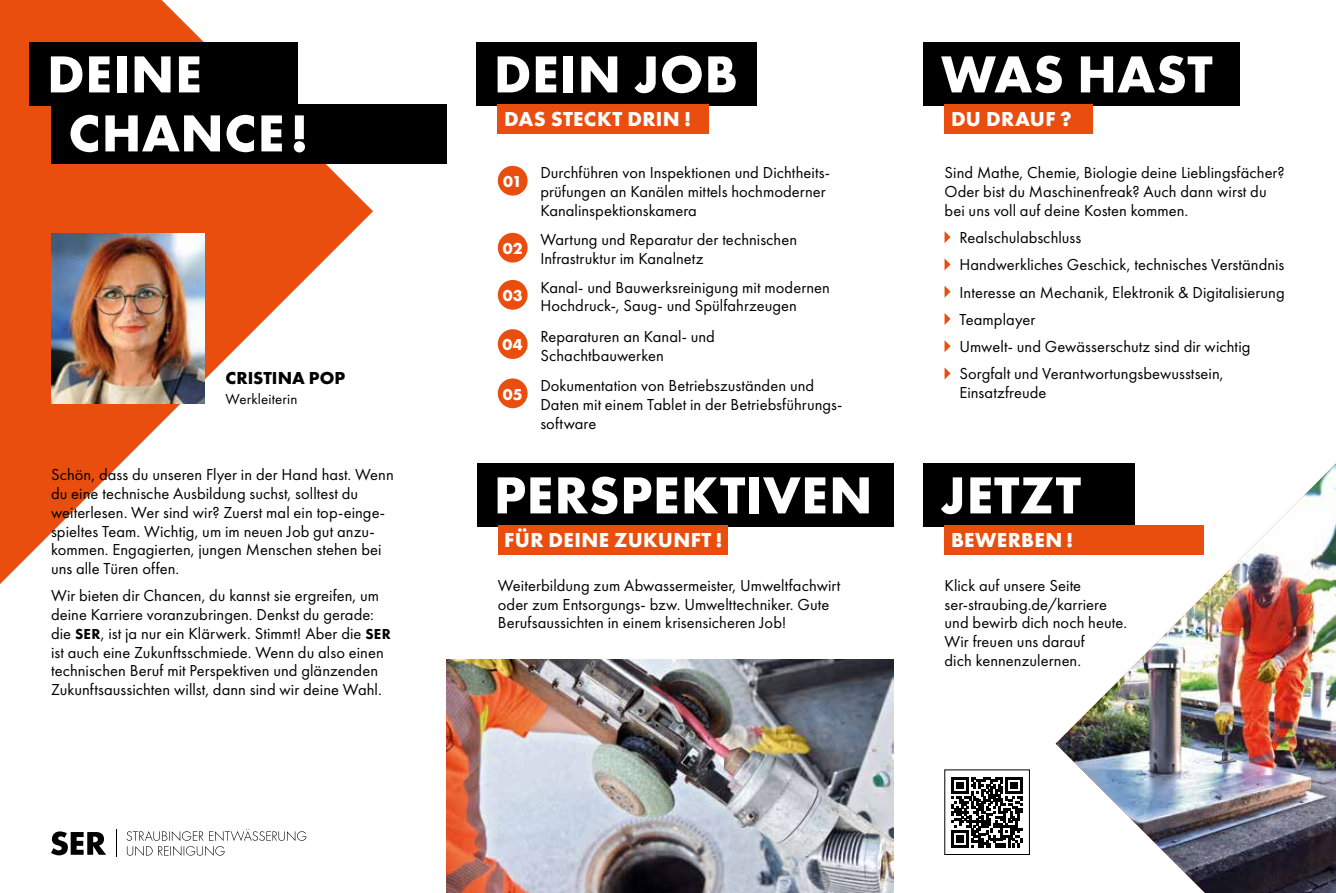
<style>
.page{position:relative;width:1336px;height:893px;background:#fff}
.page>*{position:absolute;margin:0;border:0;box-sizing:border-box;transform-origin:0 0}
.t1{font:700 54px "Futura PT";letter-spacing:.01em;color:#fff}
.t2{font:700 21px "Futura PT";letter-spacing:.02em;color:#fff}
.t3{font:700 18px "Futura PT";color:#000}
.t4{font:16.5px/18.8px "Futura PT";letter-spacing:.005em;color:#000}
.t5{font:700 16.5px "Futura PT";letter-spacing:.01em;color:#fff}
.t6{font:15px "Futura PT";letter-spacing:.01em;color:#000}
.s1{font-weight:800;font-size:15px}
</style>
<div class="page">
<svg style="left:0;top:0;width:373px;height:584px"></svg>
<svg style="left:944px;top:231px;width:6px;height:12px"></svg>
<svg style="left:944px;top:258px;width:6px;height:12px"></svg>
<svg style="left:944px;top:286px;width:6px;height:12px"></svg>
<svg style="left:944px;top:313px;width:6px;height:12px"></svg>
<svg style="left:944px;top:340px;width:6px;height:12px"></svg>
<svg style="left:944px;top:367px;width:6px;height:12px"></svg>
<div style="left:30px;top:43px;width:268px;height:63px;background:#000"></div>
<div style="left:476px;top:43px;width:281px;height:63px;background:#000"></div>
<div style="left:923px;top:43px;width:316px;height:63px;background:#000"></div>
<div style="left:476px;top:463px;width:417px;height:64px;background:#000"></div>
<div style="left:51px;top:104px;width:395px;height:60px;background:#000"></div>
<img style="left:51px;top:234px;width:153px;height:170px">
<svg style="left:126px;top:829px;width:180px;height:27px"></svg>
<svg style="left:51px;top:831px;width:55px;height:24px"></svg>
<svg style="left:116px;top:830px;width:1px;height:27px"></svg>
<div style="left:497px;top:104px;width:211px;height:30px;background:#e94e0f"></div>
<div style="left:944px;top:104px;width:148px;height:30px;background:#e94e0f"></div>
<div style="left:497px;top:525px;width:230px;height:30px;background:#e94e0f"></div>
<div style="left:497px;top:166px;width:30px;height:30px;background:#e94e0f;border-radius:50%"></div>
<div style="left:497px;top:233px;width:30px;height:30px;background:#e94e0f;border-radius:50%"></div>
<div style="left:497px;top:280px;width:30px;height:30px;background:#e94e0f;border-radius:50%"></div>
<div style="left:497px;top:329px;width:30px;height:30px;background:#e94e0f;border-radius:50%"></div>
<div style="left:497px;top:378px;width:30px;height:30px;background:#e94e0f;border-radius:50%"></div>
<img style="left:446px;top:659px;width:447px;height:234px">
<img style="left:1055px;top:463px;width:280px;height:430px">
<div style="left:923px;top:463px;width:211px;height:64px;background:#000"></div>
<div style="left:944px;top:525px;width:259px;height:30px;background:#e94e0f"></div>
<svg style="left:951px;top:777px;width:71px;height:70px"></svg>
<h1 class="t1" style="left:47px;top:40px;width:156px">DEINE</h1>
<h1 class="t1" style="left:493px;top:40px;width:245px">DEIN JOB</h1>
<h1 class="t1" style="left:941px;top:40px;width:273px">WAS HAST</h1>
<h1 class="t1" style="left:68px;top:99px;width:242px">CHANCE!</h1>
<p class="t3" style="left:225px;top:366px;width:121px">CRISTINA POP</p>
<p class="t6" style="left:225px;top:390px;width:73px">Werkleiterin</p>
<p class="t2" style="left:504px;top:106px;width:188px">DAS STECKT DRIN !</p>
<p class="t2" style="left:950px;top:106px;width:122px">DU DRAUF ?</p>
<p class="t5" style="left:503px;top:171px;width:20px">01</p>
<p class="t5" style="left:502px;top:238px;width:21px">02</p>
<p class="t5" style="left:502px;top:285px;width:21px">03</p>
<p class="t5" style="left:502px;top:334px;width:22px">04</p>
<p class="t5" style="left:502px;top:383px;width:21px">05</p>
<p class="t4" style="left:540px;top:163px;width:291px">Durchführen von Inspektionen und Dichtheits&shy;prüfungen an Kanälen mittels hochmoderner<br>Kanalinspektionskamera</p>
<p class="t4" style="left:944px;top:163px;width:341px">Sind Mathe, Chemie, Biologie deine Lieblingsfächer?<br>Oder bist du Maschinenfreak? Auch dann wirst du bei uns voll auf deine Kosten kommen.</p>
<p class="t4" style="left:959px;top:224px;width:327px;line-height:27.3px">Realschulabschluss<br>Handwerkliches Geschick, technisches Verständnis Interesse an Mechanik, Elektronik &amp; Digitalisierung Teamplayer<br>Umwelt- und Gewässerschutz sind dir wichtig Sorgfalt und Verantwortungsbewusstsein,</p>
<p class="t4" style="left:959px;top:383px;width:89px">Einsatzfreude</p>
<p class="t4" style="left:540px;top:230px;width:258px">Wartung und Reparatur der technischen<br>Infrastruktur im Kanalnetz</p>
<p class="t4" style="left:540px;top:278px;width:291px">Kanal- und Bauwerksreinigung mit modernen<br>Hochdruck-, Saug- und Spülfahrzeugen</p>
<p class="t4" style="left:540px;top:327px;width:176px">Reparaturen an Kanal- und<br>Schachtbauwerken</p>
<p class="t4" style="left:540px;top:376px;width:302px">Dokumentation von Betriebszuständen und<br>Daten mit einem Tablet in der Betriebsführungs&shy;software</p>
<p class="t4" style="left:51px;top:465px;width:344px">Schön, dass du unseren Flyer in der Hand hast. Wenn du eine technische Ausbildung suchst, solltest du weiterlesen. Wer sind wir? Zuerst mal ein top-einge&shy;spieltes Team. Wichtig, um im neuen Job gut anzu&shy;kommen. Engagierten, jungen Menschen stehen bei uns alle Türen offen.</p>
<p class="t4" style="left:51px;top:586px;width:341px">Wir bieten dir Chancen, du kannst sie ergreifen, um deine Karriere voranzubringen. Denkst du gerade: die <span class="s1">SER</span>, ist ja nur ein Klärwerk. Stimmt! Aber die <span class="s1">SER </span>ist auch eine Zukunftsschmiede. Wenn du also einen technischen Beruf mit Perspektiven und glänzenden Zukunftsaussichten willst, dann sind wir deine Wahl.</p>
<p class="t4" style="left:497px;top:576px;width:344px">Weiterbildung zum Abwassermeister, Umweltfachwirt oder zum Entsorgungs- bzw. Umwelttechniker. Gute<br>Berufsaussichten in einem krisensicheren Job!</p>
<h1 class="t1" style="left:493px;top:460px;width:380px">PERSPEKTIVEN</h1>
<p class="t2" style="left:504px;top:526px;width:220px">FÜR DEINE ZUKUNFT !</p>
<h1 class="t1" style="left:940px;top:460px;width:142px">JETZT</h1>
<p class="t2" style="left:950px;top:526px;width:124px">BEWERBEN !</p>
<p class="t4" style="left:944px;top:576px;width:184px">Klick auf unsere Seite ser-straubing.de/karriere und bewirb dich noch heute.<br>Wir freuen uns darauf<br>dich kennenzulernen.</p>
</div>
